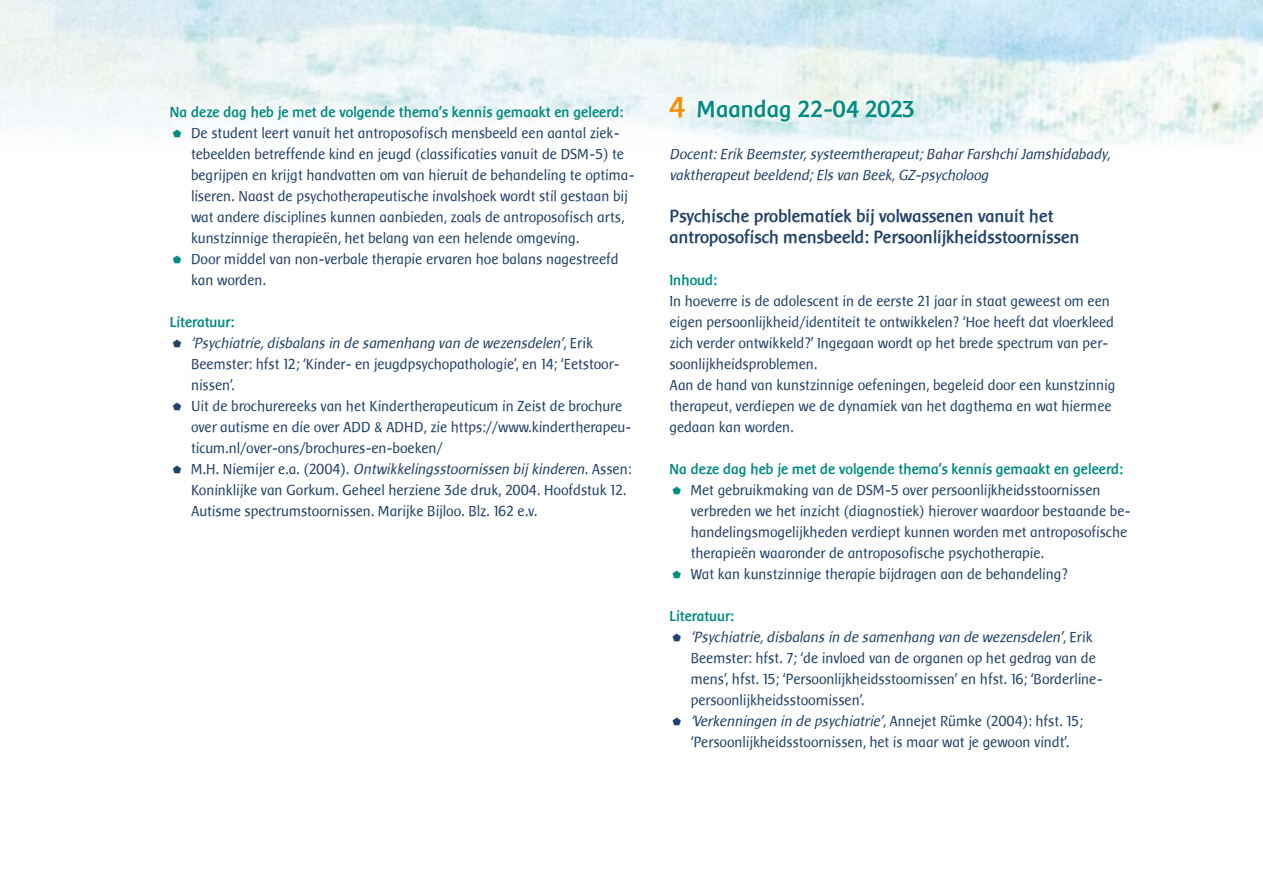
<style>
.page{position:relative;width:1263px;height:893px;background:#fff}
.page>*{position:absolute;margin:0;border:0;box-sizing:border-box;transform-origin:0 0}
.t1{font:700 24px "Baar Sophia";color:#008b80}
.t2{font:700 18px/21px "Baar Sophia";color:#204269}
.t3{font:15px/21px "Baar Sophia";color:#204269}
.t4{font:700 15px "Baar Sophia";color:#008b80}
.t5{font:italic 15px/21px "Baar Sophia";color:#204269}
.s1{font-weight:700;color:#008b80}
.s2{font-style:italic}
.s3{font-size:30px;color:#f19100}
</style>
<div class="page">
<p class="t4" style="left:170px;top:105px;width:455px">Na deze dag heb je met de volgende thema’s kennis gemaakt en geleerd:</p>
<p class="t3" style="left:191px;top:123px;width:445px">De student leert vanuit het antroposofisch mensbeeld een aantal ziek&shy;tebeelden betreffende kind en jeugd (classificaties vanuit de DSM-5) te begrijpen en krijgt handvatten om van hieruit de behandeling te optima&shy;liseren. Naast de psychotherapeutische invalshoek wordt stil gestaan bij wat andere disciplines kunnen aanbieden, zoals de antroposofisch arts, kunstzinnige therapieën, het belang van een helende omgeving.<br>Door middel van non-verbale therapie ervaren hoe balans nagestreefd kan worden.</p>
<p class="t3" style="left:191px;top:312px;width:442px;text-indent:-21px"><span class="s1">Literatuur:<br></span><span class="s2">‘Psychiatrie, disbalans in de samenhang van de wezensdelen’</span>, Erik Beemster: hfst 12; ‘Kinder- en jeugdpsychopathologie’, en 14; ‘Eetstoor&shy;nissen’.<br>Uit de brochurereeks van het Kindertherapeuticum in Zeist de brochure over autisme en die over ADD &amp; ADHD, zie https://www.kindertherapeu&shy;ticum.nl/over-ons/brochures-en-boeken/<br>M.H. Niemijer e.a. (2004). <span class="s2">Ontwikkelingsstoornissen bij kinderen.</span> Assen:<br>Koninklijke van Gorkum. Geheel herziene 3de druk, 2004. Hoofdstuk 12.<br>Autisme spectrumstoornissen. Marijke Bijloo. Blz. 162 e.v.</p>
<h1 class="t1" style="left:670px;top:98px;width:247px"><span class="s3">4</span> Maandag 22-04 2023</h1>
<p class="t5" style="left:670px;top:144px;width:442px">Docent: Erik Beemster, systeemtherapeut; Bahar Farshchi Jamshidabady, vaktherapeut beeldend; Els van Beek, GZ-psycholoog</p>
<p class="t2" style="left:670px;top:206px;width:412px">Psychische problematiek bij volwassenen vanuit het antroposofisch mensbeeld: Persoonlijkheidsstoornissen</p>
<p class="t4" style="left:670px;top:273px;width:49px">Inhoud:</p>
<p class="t3" style="left:670px;top:291px;width:447px">In hoeverre is de adolescent in de eerste 21 jaar in staat geweest om een eigen persoonlijkheid/identiteit te ontwikkelen? ‘Hoe heeft dat vloerkleed zich verder ontwikkeld?’ Ingegaan wordt op het brede spectrum van per&shy;soonlijkheidsproblemen.<br>Aan de hand van kunstzinnige oefeningen, begeleid door een kunstzinnig therapeut, verdiepen we de dynamiek van het dagthema en wat hiermee gedaan kan worden.</p>
<p class="t4" style="left:670px;top:462px;width:455px">Na deze dag heb je met de volgende thema’s kennis gemaakt en geleerd:</p>
<p class="t3" style="left:691px;top:480px;width:441px">Met gebruikmaking van de DSM-5 over persoonlijkheidsstoornissen verbreden we het inzicht (diagnostiek) hierover waardoor bestaande be&shy;handelingsmogelijkheden verdiept kunnen worden met antroposofische therapieën waaronder de antroposofische psychotherapie.<br>Wat kan kunstzinnige therapie bijdragen aan de behandeling?</p>
<p class="t3" style="left:691px;top:606px;width:413px;text-indent:-21px"><span class="s1">Literatuur:<br></span><span class="s2">‘Psychiatrie, disbalans in de samenhang van de wezensdelen’</span>, Erik Beemster: hfst. 7; ‘de invloed van de organen op het gedrag van de mens’, hfst. 15; ‘Persoonlijkheidsstoornissen’ en hfst. 16; ‘Borderline&shy;persoonlijkheidsstoornissen’.<br><span class="s2">‘Verkenningen in de psychiatrie’</span>, Annejet Rümke (2004): hfst. 15; ‘Persoonlijkheidsstoornissen, het is maar wat je gewoon vindt’.</p>
</div>
